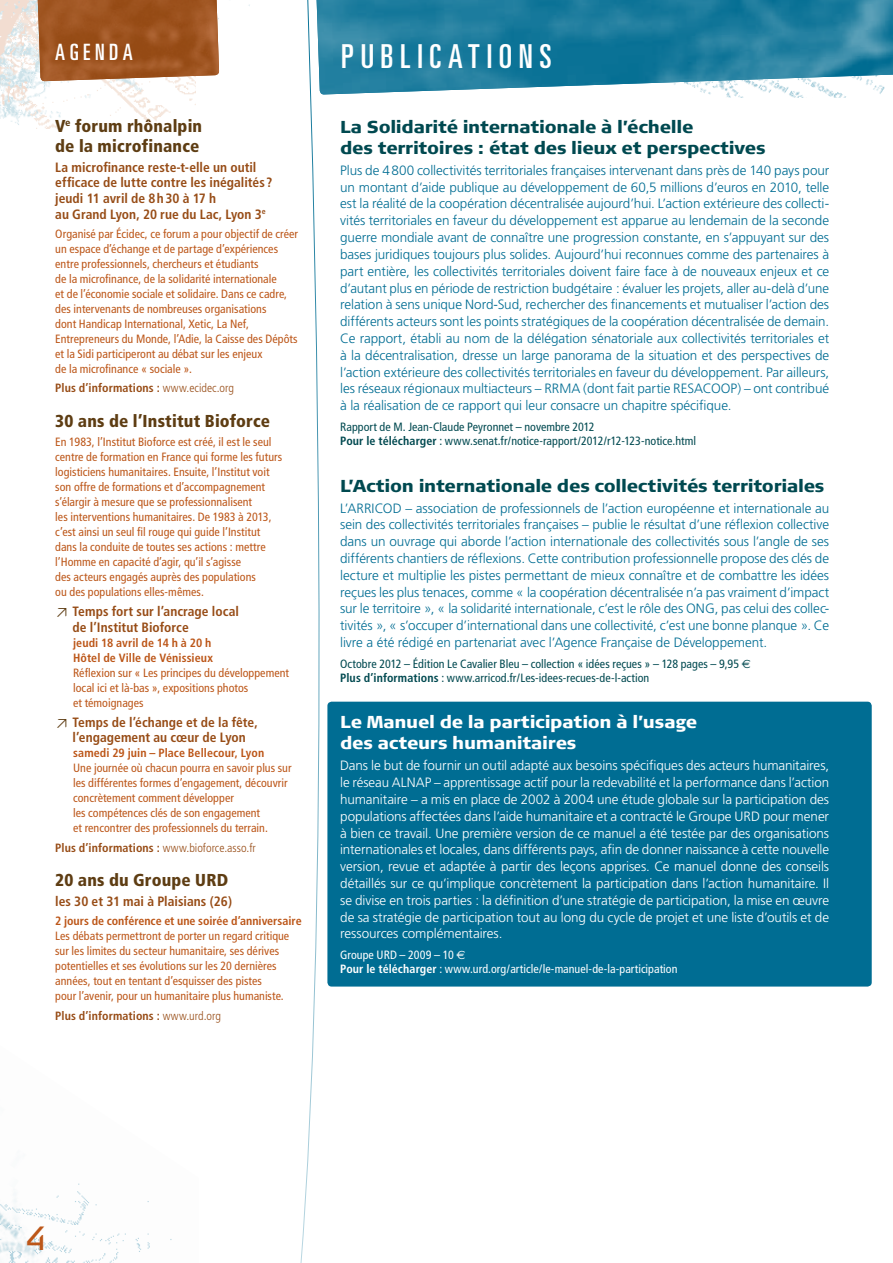
<style>
.page{position:relative;width:893px;height:1263px;background:#fff}
.page>*{position:absolute;margin:0;border:0;box-sizing:border-box;transform-origin:0 0}
.t1{font:ultra-condensed 33px "Univers";letter-spacing:.2em;color:#fff}
.t2{font:33px "Signa Column";color:#bc5618}
.t3{font:ultra-condensed 22.5px "Univers";letter-spacing:.195em;color:#fff}
.t4{font:900 17.25px/21px "Signa Column";letter-spacing:-.015em;color:#004950}
.t5{font:900 condensed 17.25px/19.5px "Frutiger";letter-spacing:.01em;color:#5e3d13}
.t6{font:900 17.25px/21px "Signa Column";letter-spacing:-.015em;color:#fff}
.t7{font:300 13.5px/16.8px "Frutiger";letter-spacing:-.005em;color:#006d93;text-align:justify}
.t8{font:300 13.5px/16.8px "Frutiger";letter-spacing:-.005em;color:#fff;text-align:justify}
.t9{font:700 condensed 13.5px/15.8px "Frutiger";letter-spacing:.005em;color:#974c16}
.t10{font:condensed 12px/15px "Frutiger";color:#bc5618}
.t11{font:condensed 12px/14.2px "Frutiger";letter-spacing:.005em;color:#004950}
.t12{font:700 condensed 12px/15px "Frutiger";color:#bc5618}
.t13{font:condensed 12px/14.2px "Frutiger";color:#fff}
.t14{font:700 condensed 12px "Frutiger";letter-spacing:.005em;color:#974c16}
.t15{font:300 condensed 12px "Frutiger";color:#974c16}
.s1{font-weight:300}
.s2{font-family:"DIN";font-weight:400;font-stretch:normal;color:#5e3d13}
.s3{font-weight:700}
.s4{font-family:"Euro Sans";font-stretch:normal}
</style>
<div class="page">
<img style="left:0;top:0;width:250px;height:129px">
<img style="left:0;top:1183px;width:172px;height:80px">
<img style="left:340px;top:0;width:553px;height:95px">
<img style="left:38px;top:0;width:181px;height:81px">
<div style="left:816px;top:0;width:26px;height:21px;background:#17799b"></div>
<div style="left:327px;top:702px;width:545px;height:284px;background:#006d93;border-radius:4px"></div>
<svg style="left:300px;top:0;width:40px;height:1263px"></svg>
<h2 class="t3" style="left:55px;top:40px;width:79px">AGENDA</h2>
<p class="t5" style="left:55px;top:116px;width:148px">V<sup>e</sup> forum rhônalpin de la microfinance</p>
<p class="t9" style="left:55px;top:159px;width:219px">La microfinance reste-t-elle un outil efficace de lutte contre les inégalités? jeudi 11 avril de 8h30 à 17 h<br>au Grand Lyon, 20 rue du Lac, Lyon 3<sup>e</sup></p>
<p class="t10" style="left:55px;top:226px;width:244px">Organisé par Écidec, ce forum a pour objectif de créer un espace d’échange et de partage d’expériences entre professionnels, chercheurs et étudiants<br>de la microfinance, de la solidarité internationale<br>et de l’économie sociale et solidaire. Dans ce cadre, des intervenants de nombreuses organisations<br>dont Handicap International, Xetic, La Nef, Entrepreneurs du Monde, l’Adie, la Caisse des Dépôts et la Sidi participeront au débat sur les enjeux<br>de la microfinance « sociale ».</p>
<p class="t14" style="left:55px;top:381px;width:180px">Plus d’informations : <span class="s1">www.ecidec.org</span></p>
<p class="t5" style="left:55px;top:411px;width:216px">30 ans de l’Institut Bioforce</p>
<p class="t10" style="left:55px;top:434px;width:229px">En 1983, l’Institut Bioforce est créé, il est le seul centre de formation en France qui forme les futurs logisticiens humanitaires. Ensuite, l’Institut voit son offre de formations et d’accompagnement s’élargir à mesure que se professionnalisent<br>les interventions humanitaires. De 1983 à 2013, c’est ainsi un seul fil rouge qui guide l’Institut dans la conduite de toutes ses actions : mettre l’Homme en capacité d’agir, qu’il s’agisse<br>des acteurs engagés auprès des populations<br>ou des populations elles-mêmes.</p>
<p class="t9" style="left:73px;top:603px;width:168px;text-indent:-17px"><span class="s2">≥</span> Temps fort sur l’ancrage local de l’Institut Bioforce</p>
<p class="t12" style="left:73px;top:635px;width:141px">jeudi 18 avril de 14 h à 20 h<br>Hôtel de Ville de Vénissieux</p>
<p class="t10" style="left:73px;top:665px;width:217px">Réflexion sur « Les principes du développement local ici et là-bas », expositions photos<br>et témoignages</p>
<p class="t9" style="left:55px;top:714px;width:204px;text-align:center"><span class="s2">≥</span> Temps de l’échange et de la fête, l’engagement au cœur de Lyon</p>
<p class="t12" style="left:73px;top:746px;width:193px">samedi 29 juin – Place Bellecour, Lyon</p>
<p class="t10" style="left:73px;top:761px;width:220px">Une journée où chacun pourra en savoir plus sur les différentes formes d’engagement, découvrir concrètement comment développer<br>les compétences clés de son engagement<br>et rencontrer des professionnels du terrain.</p>
<p class="t15" style="left:55px;top:841px;width:202px"><span class="s3">Plus d’informations :</span> www.bioforce.asso.fr</p>
<p class="t5" style="left:55px;top:870px;width:175px">20 ans du Groupe URD</p>
<p class="t9" style="left:55px;top:893px;width:178px">les 30 et 31 mai à Plaisians (26)</p>
<p class="t12" style="left:55px;top:914px;width:248px">2 jours de conférence et une soirée d’anniversaire</p>
<p class="t10" style="left:55px;top:929px;width:236px">Les débats permettront de porter un regard critique sur les limites du secteur humanitaire, ses dérives potentielles et ses évolutions sur les 20 dernières années, tout en tentant d’esquisser des pistes<br>pour l’avenir, pour un humanitaire plus humaniste.</p>
<p class="t14" style="left:55px;top:1008px;width:167px">Plus d’informations : <span class="s1">www.urd.org</span></p>
<h1 class="t1" style="left:341px;top:37px;width:212px">PUBLICATIONS</h1>
<p class="t4" style="left:340px;top:116px;width:427px">La Solidarité internationale à l’échelle<br>des territoires : état des lieux et perspectives</p>
<p class="t7" style="left:340px;top:162px;width:491px">Plus de 4800 collectivités territoriales françaises intervenant dans près de 140 pays pour un montant d’aide publique au développement de 60,5 millions d’euros en 2010, telle est la réalité de la coopération décentralisée aujourd’hui. L’action extérieure des collecti&shy;vités territoriales en faveur du développement est apparue au lendemain de la seconde guerre mondiale avant de connaître une progression constante, en s’appuyant sur des bases juridiques toujours plus solides. Aujourd’hui reconnues comme des partenaires à part entière, les collectivités territoriales doivent faire face à de nouveaux enjeux et ce d’autant plus en période de restriction budgétaire : évaluer les projets, aller au-delà d’une relation à sens unique Nord-Sud, rechercher des financements et mutualiser l’action des différents acteurs sont les points stratégiques de la coopération décentralisée de demain.<br>Ce rapport, établi au nom de la délégation sénatoriale aux collectivités territoriales et à la décentralisation, dresse un large panorama de la situation et des perspectives de l’action extérieure des collectivités territoriales en faveur du développement. Par ailleurs, les réseaux régionaux multiacteurs – RRMA (dont fait partie RESACOOP) – ont contribué à la réalisation de ce rapport qui leur consacre un chapitre spécifique.</p>
<p class="t11" style="left:340px;top:419px;width:357px">Rapport de M. Jean-Claude Peyronnet – novembre 2012<br><span class="s3">Pour le télécharger</span> : www.senat.fr/notice-rapport/2012/r12-123-notice.html</p>
<p class="t4" style="left:340px;top:475px;width:486px">L’Action internationale des collectivités territoriales</p>
<p class="t7" style="left:340px;top:500px;width:491px">L’ARRICOD – association de professionnels de l’action européenne et internationale au sein des collectivités territoriales françaises – publie le résultat d’une réflexion collective dans un ouvrage qui aborde l’action internationale des collectivités sous l’angle de ses différents chantiers de réflexions. Cette contribution professionnelle propose des clés de lecture et multiplie les pistes permettant de mieux connaître et de combattre les idées reçues les plus tenaces, comme « la coopération décentralisée n’a pas vraiment d’impact sur le territoire », « la solidarité internationale, c’est le rôle des ONG, pas celui des collec&shy;tivités », « s’occuper d’international dans une collectivité, c’est une bonne planque ». Ce livre a été rédigé en partenariat avec l’Agence Française de Développement.</p>
<p class="t11" style="left:340px;top:656px;width:412px">Octobre 2012 – Édition Le Cavalier Bleu – collection « idées reçues » – 128 pages – 9,95 <span class="s4">€<br></span><span class="s3">Plus d’informations</span> : www.arricod.fr/Les-idees-recues-de-l-action</p>
<p class="t6" style="left:340px;top:711px;width:359px">Le Manuel de la participation à l’usage des acteurs humanitaires</p>
<p class="t8" style="left:340px;top:757px;width:491px">Dans le but de fournir un outil adapté aux besoins spécifiques des acteurs humanitaires, le réseau ALNAP – apprentissage actif pour la redevabilité et la performance dans l’action humanitaire – a mis en place de 2002 à 2004 une étude globale sur la participation des populations affectées dans l’aide humanitaire et a contracté le Groupe URD pour mener à bien ce travail. Une première version de ce manuel a été testée par des organisations internationales et locales, dans différents pays, afin de donner naissance à cette nouvelle version, revue et adaptée à partir des leçons apprises. Ce manuel donne des conseils détaillés sur ce qu’implique concrètement la participation dans l’action humanitaire. Il se divise en trois parties : la définition d’une stratégie de participation, la mise en œuvre de sa stratégie de participation tout au long du cycle de projet et une liste d’outils et de ressources complémentaires.</p>
<p class="t13" style="left:340px;top:948px;width:339px">Groupe URD – 2009 – 10 <span class="s4">€<br></span><span class="s3">Pour le télécharger</span> : www.urd.org/article/le-manuel-de-la-participation</p>
<h1 class="t2" style="left:26px;top:1220px;width:21px">4</h1>
</div>
